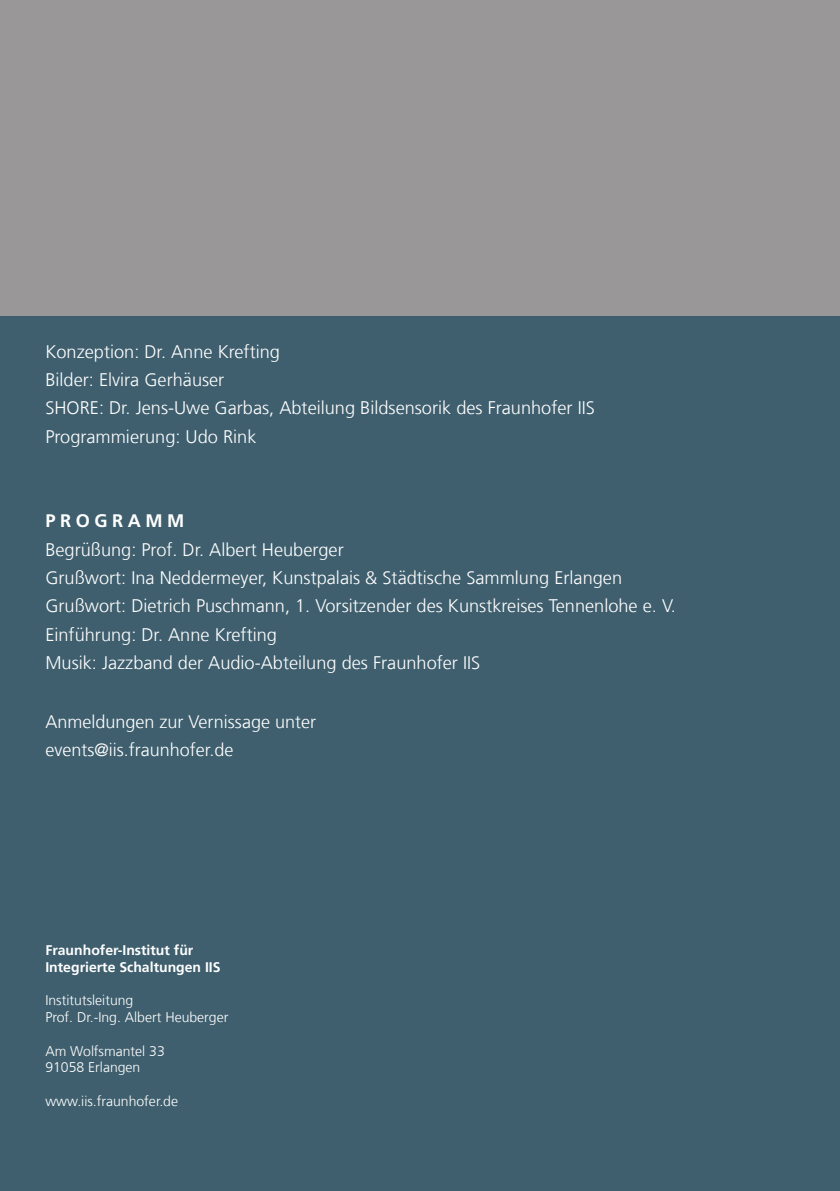
<style>
.page{position:relative;width:840px;height:1191px;background:#fff}
.page>*{position:absolute;margin:0;border:0;box-sizing:border-box;transform-origin:0 0}
._06_Fließtext{font:300 18.2px/28.2px "Frutiger LT Com";color:#fff}
._08_Kolumne{font:700 18.2px "Frutiger LT Com";letter-spacing:.25em;color:#fff}
._06_Fließtext-2{font:300 18px "Frutiger LT Com";color:#fff}
._11_Adresse-Neu{font:300 14px "Frutiger LT Com";color:#fff}
._11_Adresse-Neu-2{font:700 14px "Frutiger LT Com";color:#fff}
</style>
<div class="page">
<div style="left:0;top:297px;width:839px;height:894px;background:#3f5f6e"></div>
<div style="left:0;top:0;width:839px;height:316px;background:#999798"></div>
<p class="_06_Fließtext" style="left:45px;top:337px;width:236px">Konzeption: Dr. Anne Krefting</p>
<p class="_06_Fließtext" style="left:45px;top:366px;width:180px">Bilder: Elvira Gerhäuser</p>
<p class="_06_Fließtext" style="left:45px;top:394px;width:550px">SHORE: Dr. Jens-Uwe Garbas, Abteilung Bildsensorik des Fraunhofer IIS</p>
<p class="_06_Fließtext" style="left:45px;top:422px;width:212px">Programmierung: Udo Rink</p>
<p class="_08_Kolumne" style="left:45px;top:510px;width:140px">PROGRAMM</p>
<p class="_06_Fließtext" style="left:45px;top:535px;width:300px">Begrüßung: Prof. Dr. Albert Heuberger</p>
<p class="_06_Fließtext" style="left:45px;top:564px;width:578px">Grußwort: Ina Neddermeyer, Kunstpalais &amp; Städtische Sammlung Erlangen</p>
<p class="_06_Fließtext" style="left:45px;top:592px;width:631px">Grußwort: Dietrich Puschmann, 1. Vorsitzender des Kunstkreises Tennenlohe e. V.<br>Einführung: Dr. Anne Krefting<br>Musik: Jazzband der Audio-Abteilung des Fraunhofer IIS</p>
<p class="_06_Fließtext-2" style="left:45px;top:711px;width:272px">Anmeldungen zur Vernissage unter</p>
<p class="_06_Fließtext-2" style="left:45px;top:739px;width:189px">events@iis.fraunhofer.de</p>
<p class="_11_Adresse-Neu-2" style="left:45px;top:941px;width:149px">Fraunhofer-Institut für</p>
<p class="_11_Adresse-Neu-2" style="left:45px;top:958px;width:177px">Integrierte Schaltungen IIS</p>
<p class="_11_Adresse-Neu" style="left:45px;top:992px;width:89px">Institutsleitung</p>
<p class="_11_Adresse-Neu" style="left:45px;top:1009px;width:184px">Prof. Dr.-Ing. Albert Heuberger</p>
<p class="_11_Adresse-Neu" style="left:45px;top:1042px;width:121px">Am Wolfsmantel 33</p>
<p class="_11_Adresse-Neu" style="left:45px;top:1059px;width:96px">91058 Erlangen</p>
<p class="_11_Adresse-Neu" style="left:45px;top:1093px;width:134px">www.iis.fraunhofer.de</p>
</div>
